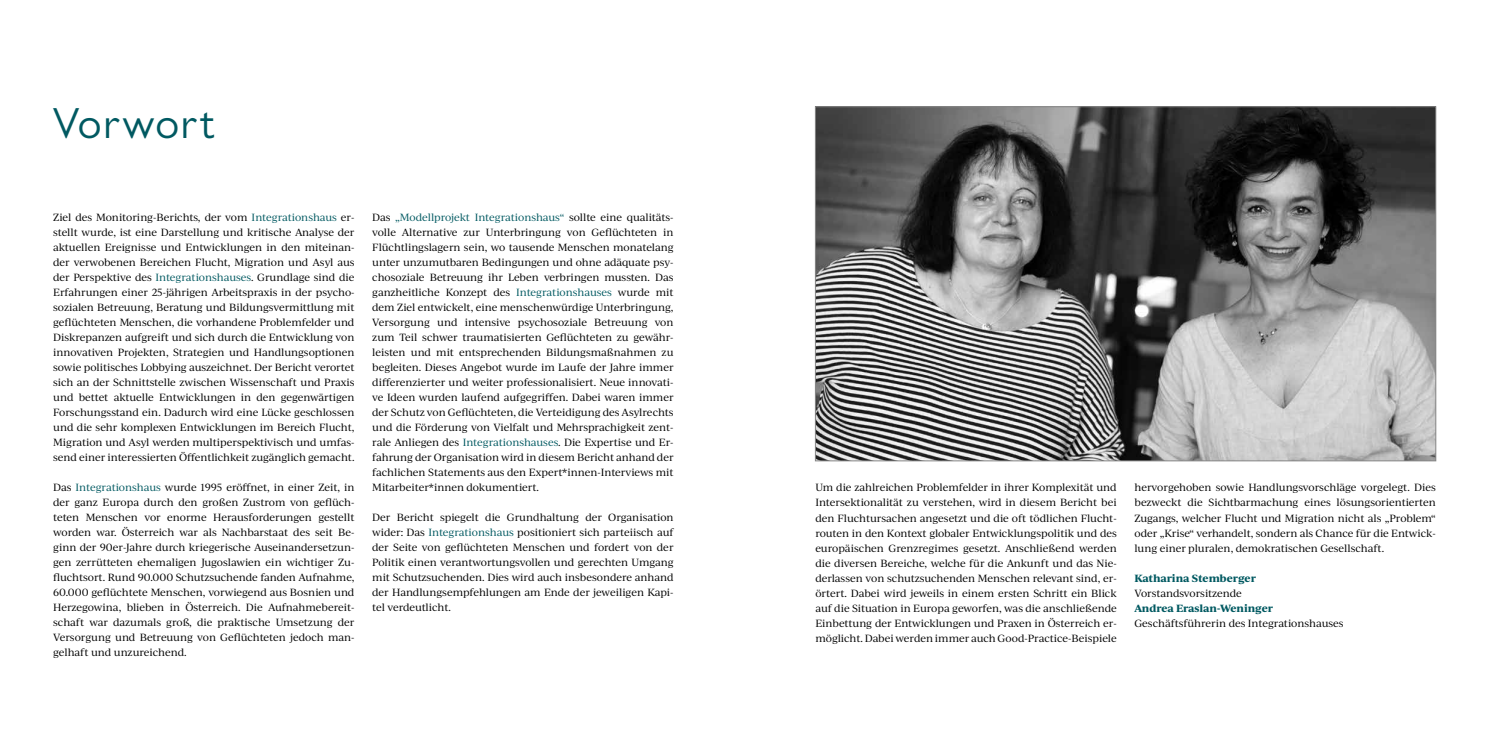
<style>
.page{position:relative;width:1489px;height:745px;background:#fff}
.page>*{position:absolute;margin:0;border:0;box-sizing:border-box;transform-origin:0 0}
.t1{font:43.75px "Gill Sans Nova";color:#005961}
.t2{font:10px/15px "Ivy Journal";letter-spacing:-.01em;color:#000;text-align:justify}
.t3{font:700 10px "Ivy Journal";letter-spacing:-.01em;color:#005961}
.s1{color:#005961}
</style>
<div class="page">
<img style="left:817px;top:108px;width:616px;height:351px">
<h1 class="t1" style="left:53px;top:97px;width:163px">Vorwort</h1>
<p class="t2" style="left:53px;top:209px;width:303px">Ziel des Monitoring-Berichts, der vom <span class="s1">Integrationshaus</span> er&shy;stellt wurde, ist eine Darstellung und kritische Analyse der aktuellen Ereignisse und Entwicklungen in den miteinan&shy;der verwobenen Bereichen Flucht, Migration und Asyl aus der Perspektive des <span class="s1">Integrationshauses</span>. Grundlage sind die Erfahrungen einer 25-jährigen Arbeitspraxis in der psycho&shy;sozialen Betreuung, Beratung und Bildungsvermittlung mit geflüchteten Menschen, die vorhandene Problemfelder und Diskrepanzen aufgreift und sich durch die Entwicklung von innovativen Projekten, Strategien und Handlungsoptionen sowie politisches Lobbying auszeichnet. Der Bericht verortet sich an der Schnittstelle zwischen Wissenschaft und Praxis und bettet aktuelle Entwicklungen in den gegenwärtigen Forschungsstand ein. Dadurch wird eine Lücke geschlossen und die sehr komplexen Entwicklungen im Bereich Flucht, Migration und Asyl werden multiperspektivisch und umfas&shy;send einer interessierten Öffentlichkeit zugänglich gemacht.</p>
<p class="t2" style="left:53px;top:479px;width:303px">Das <span class="s1">Integrationshaus</span> wurde 1995 eröffnet, in einer Zeit, in der ganz Europa durch den großen Zustrom von geflüch&shy;teten Menschen vor enorme Herausforderungen gestellt worden war. Österreich war als Nachbarstaat des seit Be&shy;ginn der 90er-Jahre durch kriegerische Auseinandersetzun&shy;gen zerrütteten ehemaligen Jugoslawien ein wichtiger Zu&shy;fluchtsort. Rund 90.000 Schutzsuchende fanden Aufnahme, 60.000 geflüchtete Menschen, vorwiegend aus Bosnien und Herzegowina, blieben in Österreich. Die Aufnahmebereit&shy;schaft war dazumals groß, die praktische Umsetzung der Versorgung und Betreuung von Geflüchteten jedoch man&shy;gelhaft und unzureichend.</p>
<p class="t2" style="left:372px;top:209px;width:303px">Das <span class="s1">„Modellprojekt Integrationshaus“</span> sollte eine qualitäts&shy;volle Alternative zur Unterbringung von Geflüchteten in Flüchtlingslagern sein, wo tausende Menschen monatelang unter unzumutbaren Bedingungen und ohne adäquate psy&shy;chosoziale Betreuung ihr Leben verbringen mussten. Das ganzheitliche Konzept des <span class="s1">Integrationshauses</span> wurde mit dem Ziel entwickelt, eine menschenwürdige Unterbringung, Versorgung und intensive psychosoziale Betreuung von zum Teil schwer traumatisierten Geflüchteten zu gewähr&shy;leisten und mit entsprechenden Bildungsmaßnahmen zu begleiten. Dieses Angebot wurde im Laufe der Jahre immer differenzierter und weiter professionalisiert. Neue innovati&shy;ve Ideen wurden laufend aufgegriffen. Dabei waren immer der Schutz von Geflüchteten, die Verteidigung des Asylrechts und die Förderung von Vielfalt und Mehrsprachigkeit zent&shy;rale Anliegen des <span class="s1">Integrationshauses</span>. Die Expertise und Er&shy;fahrung der Organisation wird in diesem Bericht anhand der fachlichen Statements aus den Expert*innen-Interviews mit Mitarbeiter*innen dokumentiert.</p>
<p class="t2" style="left:372px;top:509px;width:303px">Der Bericht spiegelt die Grundhaltung der Organisation wider: Das <span class="s1">Integrationshaus</span> positioniert sich parteiisch auf der Seite von geflüchteten Menschen und fordert von der Politik einen verantwortungsvollen und gerechten Umgang mit Schutzsuchenden. Dies wird auch insbesondere anhand der Handlungsempfehlungen am Ende der jeweiligen Kapi&shy;tel verdeutlicht.</p>
<p class="t2" style="left:815px;top:479px;width:303px">Um die zahlreichen Problemfelder in ihrer Komplexität und Intersektionalität zu verstehen, wird in diesem Bericht bei den Fluchtursachen angesetzt und die oft tödlichen Flucht&shy;routen in den Kontext globaler Entwicklungspolitik und des europäischen Grenzregimes gesetzt. Anschließend werden die diversen Bereiche, welche für die Ankunft und das Nie&shy;derlassen von schutzsuchenden Menschen relevant sind, er&shy;örtert. Dabei wird jeweils in einem ersten Schritt ein Blick auf die Situation in Europa geworfen, was die anschließende Einbettung der Entwicklungen und Praxen in Österreich er&shy;möglicht. Dabei werden immer auch Good-Practice-Beispiele</p>
<p class="t2" style="left:1134px;top:479px;width:303px">hervorgehoben sowie Handlungsvorschläge vorgelegt. Dies bezweckt die Sichtbarmachung eines lösungsorientierten Zugangs, welcher Flucht und Migration nicht als „Problem“ oder „Krise“ verhandelt, sondern als Chance für die Entwick&shy;lung einer pluralen, demokratischen Gesellschaft.</p>
<p class="t3" style="left:1134px;top:570px;width:123px">Katharina Stemberger</p>
<p class="t2" style="left:1134px;top:584px;width:109px">Vorstandsvorsitzende</p>
<p class="t3" style="left:1134px;top:600px;width:140px">Andrea Eraslan-Weninger</p>
<p class="t2" style="left:1134px;top:614px;width:210px">Geschäftsführerin des Integrationshauses</p>
</div>
